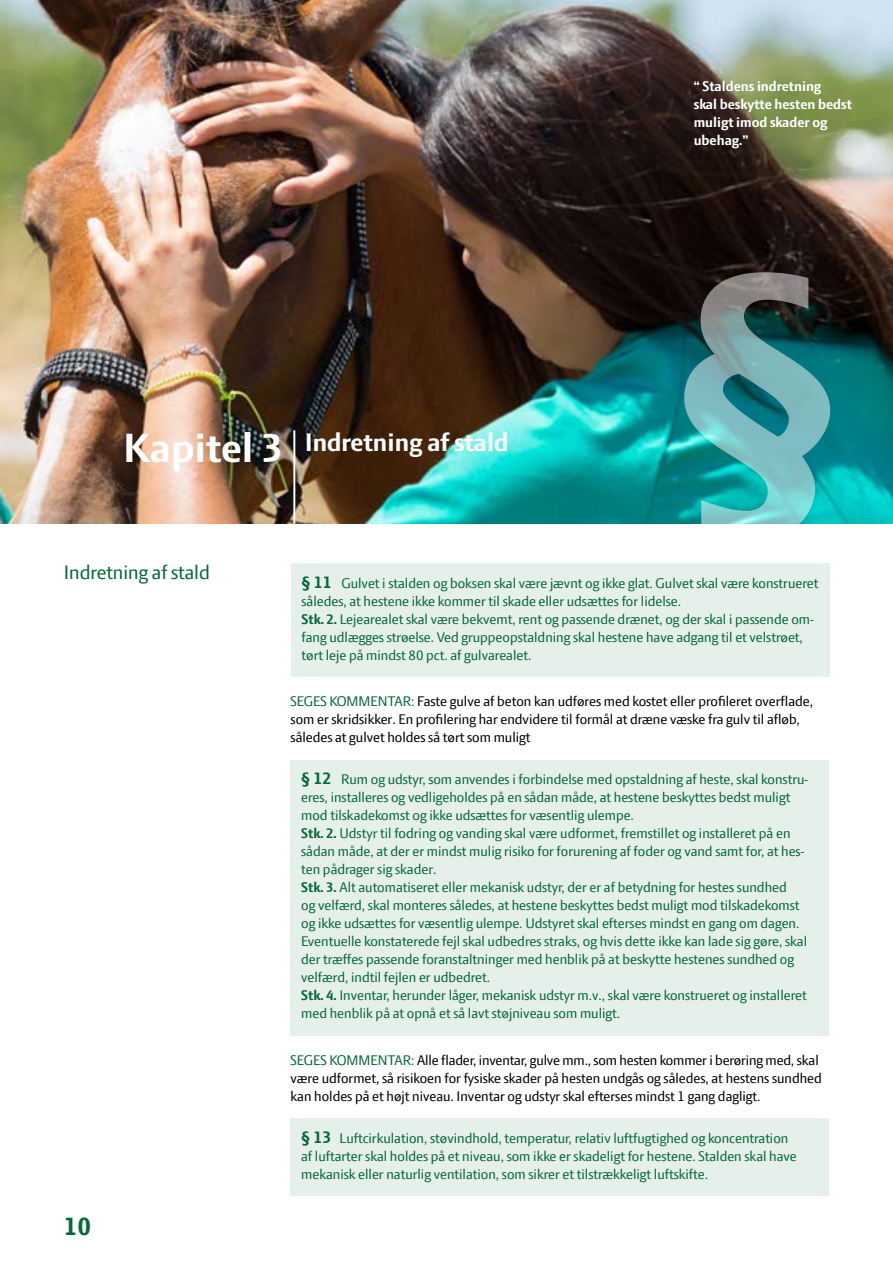
<style>
.page{position:relative;width:893px;height:1263px;background:#fff}
.page>*{position:absolute;margin:0;border:0;box-sizing:border-box;transform-origin:0 0}
.t1{font:700 339.3px "LF Press Sans";color:#fff}
.t2{font:700 27.3px "LF Press Sans";color:#fff}
.t3{font:700 27.3px "LF Press Sans";color:#056839}
.t4{font:21px "LF Press Sans";color:#056839}
.t5{font:15px/18px "LF Press Sans";color:#056839}
.t6{font:15px/18px "LF Press Sans";color:#000}
.t7{font:700 15px/18px "LF Press Sans";color:#fff}
.s1{font-size:43.8px}
.s2{font-weight:700;font-size:18px}
.s3{font-weight:700}
.s4{color:#056839}
</style>
<div class="page">
<img style="left:0;top:0;width:892px;height:524px">
<div style="left:291px;top:564px;width:538px;height:113px;background:#e6f0eb"></div>
<div style="left:291px;top:760px;width:538px;height:275px;background:#e6f0eb"></div>
<hr style="left:892px;top:0;width:1px;height:524px;background:#edede3">
<div style="left:291px;top:1118px;width:538px;height:78px;background:#e6f0eb"></div>
<hr style="left:293px;top:430px;width:2px;height:94px;background:#fff">
<h2 class="t2" style="left:124px;top:426px;width:386px"><span class="s1">Kapitel 3</span> Indretning af stald</h2>
<p class="t7" style="left:694px;top:77px;width:160px">“ Staldens indretning<br>skal beskytte hesten bedst muligt imod skader og ubehag.”</p>
<h1 class="t1" style="left:672px;top:187px;width:171px">§</h1>
<h3 class="t4" style="left:64px;top:560px;width:148px">Indretning af stald</h3>
<h2 class="t3" style="left:64px;top:1210px;width:29px">10</h2>
<p class="t5" style="left:302px;top:574px;width:518px"><span class="s2">§ 11</span> Gulvet i stalden og boksen skal være jævnt og ikke glat. Gulvet skal være konstrueret således, at hestene ikke kommer til skade eller udsættes for lidelse.<br><span class="s3">Stk. 2.</span> Lejearealet skal være bekvemt, rent og passende drænet, og der skal i passende om&shy;fang udlægges strøelse. Ved gruppeopstaldning skal hestene have adgang til et velstrøet, tørt leje på mindst 80 pct. af gulvarealet.</p>
<p class="t6" style="left:291px;top:692px;width:524px"><span class="s4">SEGES KOMMENTAR:</span> Faste gulve af beton kan udføres med kostet eller profileret overflade, som er skridsikker. En profilering har endvidere til formål at dræne væske fra gulv til afløb, således at gulvet holdes så tørt som muligt</p>
<p class="t5" style="left:301px;top:770px;width:508px"><span class="s2">§ 12</span> Rum og udstyr, som anvendes i forbindelse med opstaldning af heste, skal konstru&shy;eres, installeres og vedligeholdes på en sådan måde, at hestene beskyttes bedst muligt mod tilskadekomst og ikke udsættes for væsentlig ulempe.<br><span class="s3">Stk. 2.</span> Udstyr til fodring og vanding skal være udformet, fremstillet og installeret på en sådan måde, at der er mindst mulig risiko for forurening af foder og vand samt for, at hes&shy;ten pådrager sig skader.<br><span class="s3">Stk. 3.</span> Alt automatiseret eller mekanisk udstyr, der er af betydning for hestes sundhed<br>og velfærd, skal monteres således, at hestene beskyttes bedst muligt mod tilskadekomst og ikke udsættes for væsentlig ulempe. Udstyret skal efterses mindst en gang om dagen.<br>Eventuelle konstaterede fejl skal udbedres straks, og hvis dette ikke kan lade sig gøre, skal der træffes passende foranstaltninger med henblik på at beskytte hestenes sundhed og velfærd, indtil fejlen er udbedret.<br><span class="s3">Stk. 4.</span> Inventar, herunder låger, mekanisk udstyr m.v., skal være konstrueret og installeret med henblik på at opnå et så lavt støjniveau som muligt.</p>
<p class="t6" style="left:291px;top:1050px;width:533px"><span class="s4">SEGES KOMMENTAR:</span> Alle flader, inventar, gulve mm., som hesten kommer i berøring med, skal være udformet, så risikoen for fysiske skader på hesten undgås og således, at hestens sundhed kan holdes på et højt niveau. Inventar og udstyr skal efterses mindst 1 gang dagligt.</p>
<p class="t5" style="left:301px;top:1128px;width:497px"><span class="s2">§ 13</span> Luftcirkulation, støvindhold, temperatur, relativ luftfugtighed og koncentration af luftarter skal holdes på et niveau, som ikke er skadeligt for hestene. Stalden skal have mekanisk eller naturlig ventilation, som sikrer et tilstrækkeligt luftskifte.</p>
</div>
